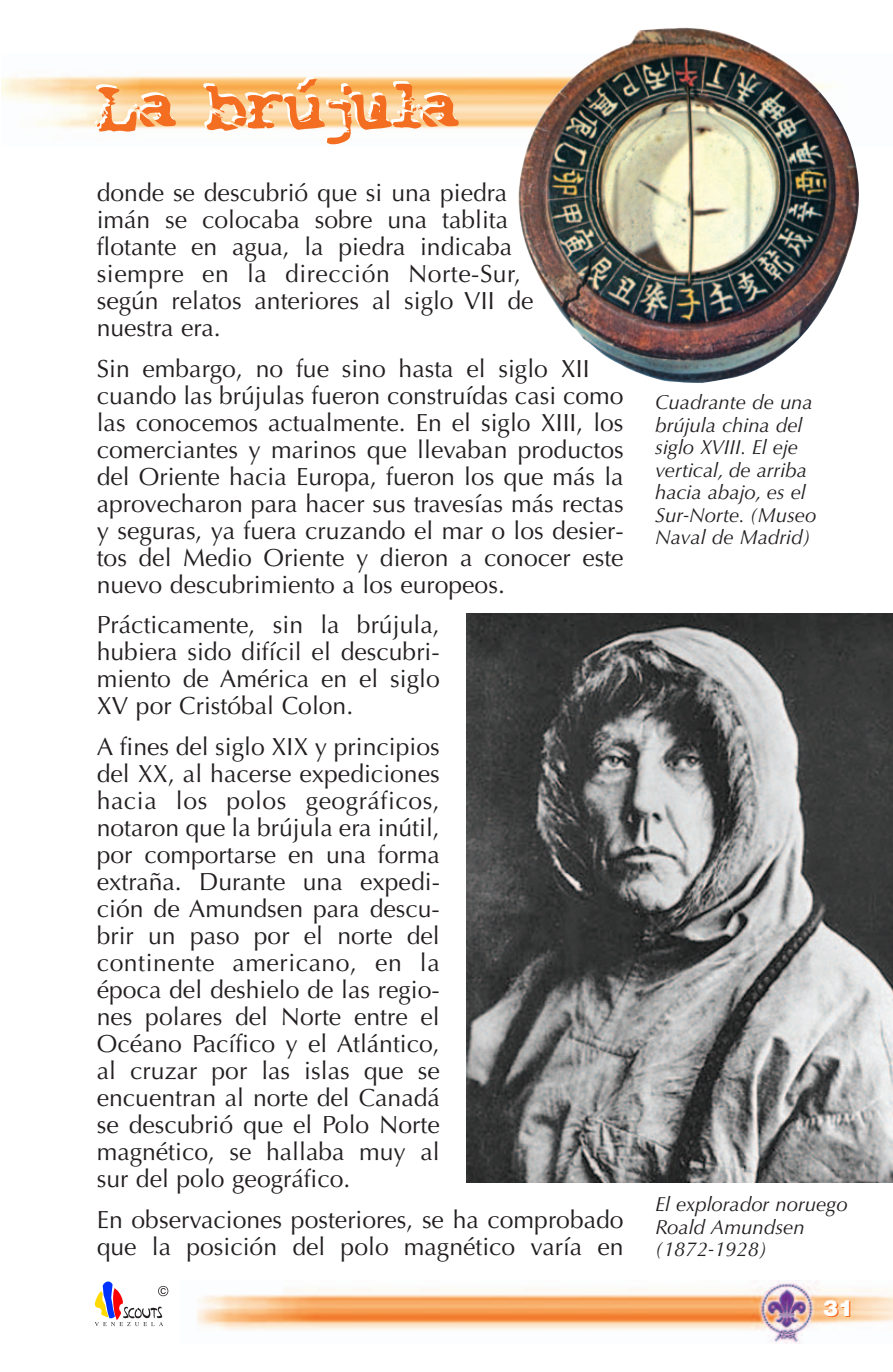
<style>
.page{position:relative;width:893px;height:1372px;background:#fff}
.page>*{position:absolute;margin:0;border:0;box-sizing:border-box;transform-origin:0 0}
.t1{font:24.75px/27px "Optima";color:#231f20}
.t2{font:900 22.5px "Helvetica Neue";color:#f36e21}
.t3{font:italic 20.25px/22.5px "Optima";color:#231f20}
</style>
<div class="page">
<img style="left:1px;top:76px;width:517px;height:69px">
<img style="left:197px;top:1280px;width:696px;height:63px">
<svg style="left:95px;top:1281px;width:73px;height:44px"></svg>
<svg style="left:94px;top:76px;width:365px;height:68px"></svg>
<img style="left:467px;top:614px;width:426px;height:568px">
<img style="left:518px;top:27px;width:341px;height:356px">
<p class="t1" style="left:97px;top:182px;width:438px">donde se descubrió que si una piedra imán se colocaba sobre una tablita flotante en agua, la piedra indicaba siempre en la dirección Norte-Sur, según relatos anteriores al siglo VII de nuestra era.</p>
<p class="t1" style="left:97px;top:357px;width:529px">Sin embargo, no fue sino hasta el siglo XII cuando las brújulas fueron construídas casi como las conocemos actualmente. En el siglo XIII, los comerciantes y marinos que llevaban productos del Oriente hacia Europa, fueron los que más la aprovecharon para hacer sus travesías más rectas y seguras, ya fuera cruzando el mar o los desier&shy;tos del Medio Oriente y dieron a conocer este nuevo descubrimiento a los europeos.</p>
<p class="t1" style="left:97px;top:614px;width:345px;text-align:justify">Prácticamente, sin la brújula, hubiera sido difícil el descubri&shy;miento de América en el siglo XV por Cristóbal Colon.</p>
<p class="t1" style="left:97px;top:735px;width:345px;text-align:justify">A fines del siglo XIX y principios del XX, al hacerse expediciones hacia los polos geográficos, notaron que la brújula era inútil, por comportarse en una forma extraña. Durante una expedi&shy;ción de Amundsen para descu&shy;brir un paso por el norte del continente americano, en la época del deshielo de las regio&shy;nes polares del Norte entre el Océano Pacífico y el Atlántico, al cruzar por las islas que se encuentran al norte del Canadá se descubrió que el Polo Norte magnético, se hallaba muy al sur del polo geográfico.</p>
<p class="t1" style="left:97px;top:1208px;width:528px">En observaciones posteriores, se ha comprobado que la posición del polo magnético varía en</p>
<p class="t3" style="left:655px;top:393px;width:163px">Cuadrante de una brújula china del siglo XVIII. El eje vertical, de arriba hacia abajo, es el<br>Sur-Norte. (Museo<br>Naval de Madrid)</p>
<p class="t3" style="left:655px;top:1195px;width:194px">El explorador noruego<br>Roald Amundsen (1872-1928)</p>
<p class="t2" style="left:824px;top:1300px;width:32px">31</p>
</div>
